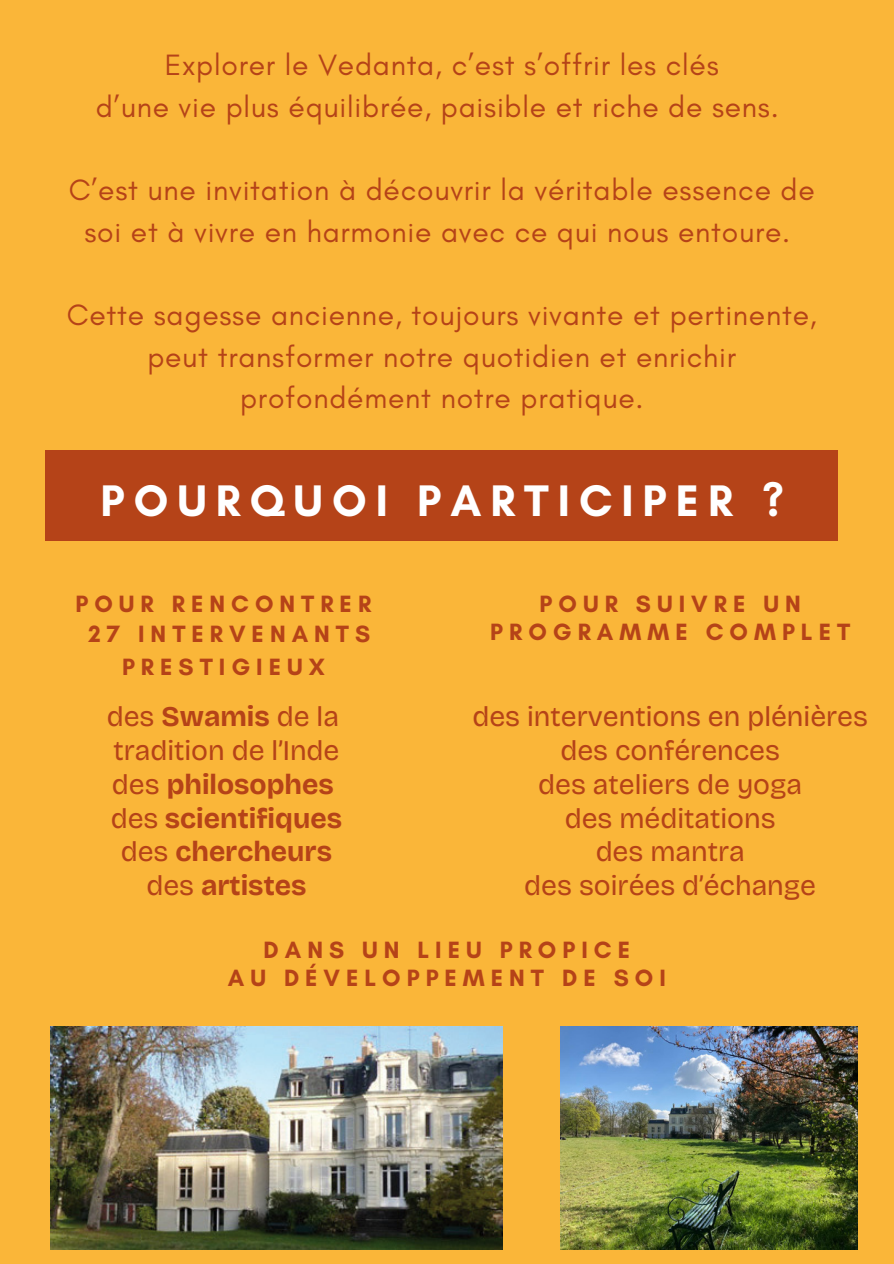
<style>
.page{position:relative;width:894px;height:1264px;background:#fff}
.page>*{position:absolute;margin:0;border:0;box-sizing:border-box;transform-origin:0 0}
.t1{font:700 45px "Glacial Indifference";letter-spacing:.2em;color:#fff}
.t2{font:30px/41.7px "Glacial Indifference";letter-spacing:.025em;color:#b54318;text-align:center}
.t3{font:28.5px/33.8px "Bricolage Grotesque 18 pt";color:#b54318;text-align:center}
.t4{font:700 28.5px/33.8px "Bricolage Grotesque 18 pt";color:#b54318;text-align:center}
.t5{font:700 24px/30.3px "Glacial Indifference";letter-spacing:.25em;color:#b54318;text-align:center}
.s1{font-weight:400}
</style>
<div class="page">
<div style="left:0;top:0;width:893px;height:1263px;background:#fab639"></div>
<div style="left:46px;top:450px;width:791px;height:90px;background:#b54318"></div>
<img style="left:51px;top:1026px;width:451px;height:223px">
<img style="left:560px;top:1026px;width:297px;height:223px">
<h2 class="t2" style="left:96px;top:44px;width:684px">Explorer le Vedanta, c’est s’offrir les clés<br>d’une vie plus équilibrée, paisible et riche de sens.</h2>
<h1 class="t2" style="left:69px;top:169px;width:747px">C’est une invitation à découvrir la véritable essence de soi et à vivre en harmonie avec ce qui nous entoure.</h1>
<p class="t2" style="left:67px;top:294px;width:751px">Cette sagesse ancienne, toujours vivante et pertinente, peut transformer notre quotidien et enrichir profondément notre pratique.</p>
<p class="t1" style="left:101px;top:473px;width:684px">POURQUOI PARTICIPER ?</p>
<p class="t5" style="left:76px;top:588px;width:297px">POUR RENCONTRER<br>27 INTERVENANTS</p>
<p class="t5" style="left:122px;top:651px;width:204px">PRESTIGIEUX</p>
<p class="t4" style="left:107px;top:700px;width:236px"><span class="s1">des</span> Swamis <span class="s1">de la tradition de l’Inde des</span> philosophes <span class="s1">des</span> scientifiques <span class="s1">des</span> chercheurs <span class="s1">des</span> artistes</p>
<p class="t5" style="left:490px;top:589px;width:361px;line-height:28.2px">POUR SUIVRE UN<br>PROGRAMME COMPLET</p>
<p class="t3" style="left:472px;top:700px;width:397px">des interventions en plénières des conférences<br>des ateliers de yoga<br>des méditations<br>des mantra<br>des soirées d’échange</p>
<p class="t5" style="left:263px;top:934px;width:368px">DANS UN LIEU PROPICE</p>
<p class="t5" style="left:228px;top:962px;width:439px">AU DÉVELOPPEMENT DE SOI</p>
</div>
